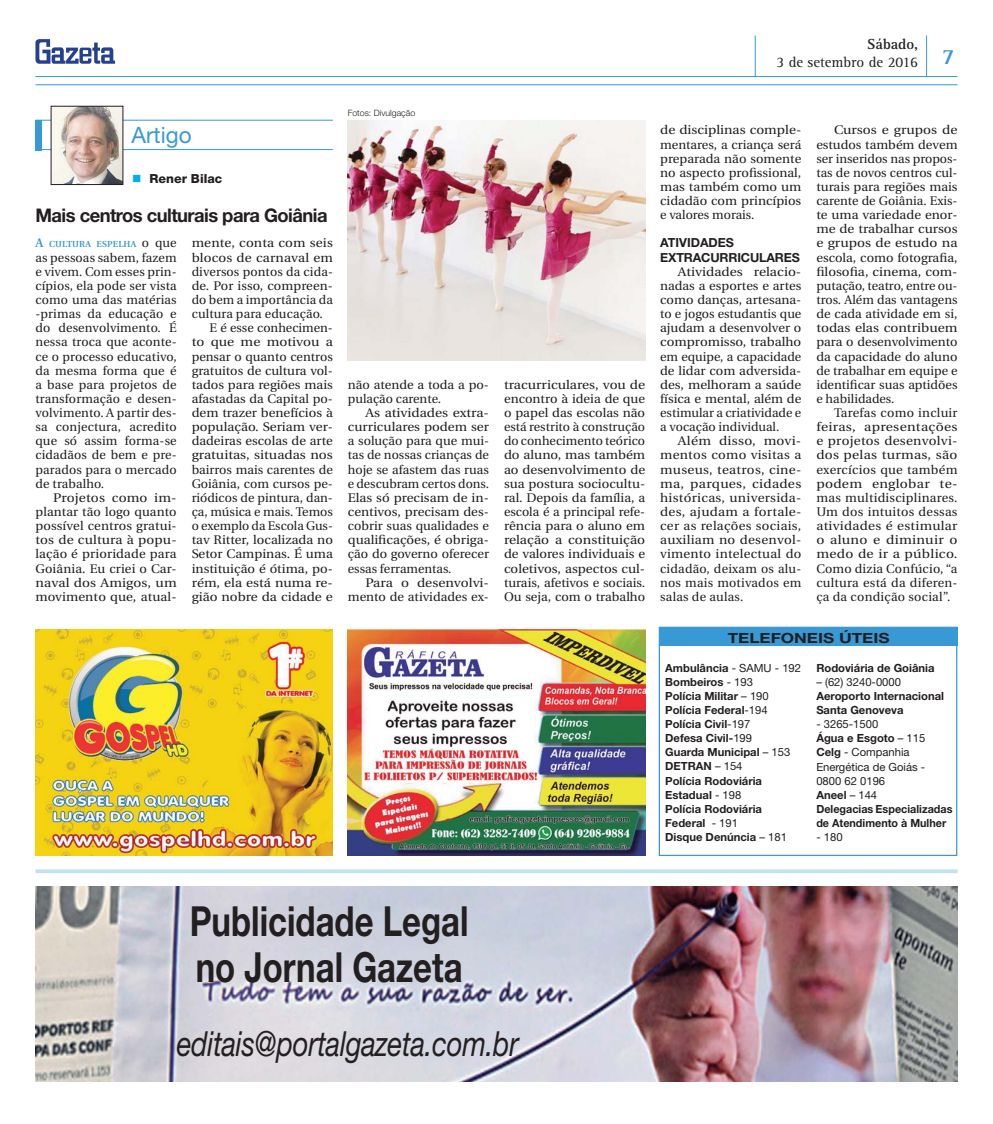
<style>
.page{position:relative;width:993px;height:1124px;background:#fff}
.page>*{position:absolute;margin:0;border:0;box-sizing:border-box;transform-origin:0 0}
.t1{font:700 41.5px/46.9px "Helvetica Neue";color:#231f20;scale:.79 1}
.t2{font:italic 34.62px "Helvetica Neue";letter-spacing:-.01em;color:#231f20;scale:.8 1}
.t3{font:22.5px "Helvetica Neue";color:#3999d5}
.t4{font:700 18.75px "Helvetica Neue";letter-spacing:-.03em;color:#231f20}
.t5{font:15px/18px "Rotis Serif";color:#231f20}
.t6{font:700 14px "Helvetica Neue";color:#231f20;scale:1.22 1}
.t7{font:12.5px/14.1px "Utopia";color:#231f20;text-align:justify;scale:1.1 1}
.t8{font:12.5px/14.1px "Utopia";color:#231f20;text-align:justify}
.t9{font:12.5px/14.1px "Utopia";color:#231f20;text-align:justify;scale:1.09 1}
.t10{font:12.5px "Utopia";color:#231f20;scale:1.05 1}
.t11{font:12.5px "Utopia";color:#231f20;scale:1.08 1}
.t12{font:700 12.5px/14.1px "Helvetica Neue";letter-spacing:-.01em;color:#231f20}
.t13{font:12.5px "Utopia";color:#231f20;scale:1.04 1}
.t14{font:12.5px "Utopia";color:#231f20;scale:1.07 1}
.t15{font:800 12.5px "Helvetica Neue";color:#231f20}
.t16{font:700 11.25px/14.1px "Helvetica Neue";color:#231f20}
.t17{font:11.25px "Helvetica Neue";color:#231f20}
.t18{font:600 8.75px "Utopia";letter-spacing:.015em;color:#3999d5}
.t19{font:300 8.75px "Helvetica Neue";color:#231f20}
.s1{font-weight:700}
.s2{font-size:12.5px}
.s3{font-weight:400;font-size:12.5px;color:#231f20}
.s4{font-weight:400}
</style>
<div class="page">
<hr style="left:35px;top:84px;width:922px;height:1px;background:#3999d5">
<hr style="left:35px;top:76px;width:922px;height:1px;background:#3999d5">
<hr style="left:925px;top:35px;width:1px;height:41px;background:#3999d5">
<hr style="left:754px;top:35px;width:1px;height:42px;background:#3999d5">
<svg style="left:35px;top:39px;width:80px;height:25px"></svg>
<img style="left:348px;top:629px;width:297px;height:226px">
<img style="left:35px;top:629px;width:298px;height:226px">
<div style="left:660px;top:627px;width:297px;height:19px;background:#3999d5"></div>
<div style="left:658px;top:626px;width:299px;height:229px;border:1px solid #3999d5"></div>
<hr style="left:35px;top:120px;width:298px;height:1px;background:#3999d5">
<hr style="left:35px;top:149px;width:298px;height:1px;background:#3999d5">
<div style="left:35px;top:120px;width:7px;height:31px;background:#3999d5"></div>
<img style="left:53px;top:108px;width:68px;height:75px">
<div style="left:51px;top:106px;width:72px;height:79px;border:1px solid #231f20"></div>
<img style="left:36px;top:886px;width:921px;height:195px">
<svg style="left:35px;top:869px;width:922px;height:4px;background:#c9e4f5"></svg>
<img style="left:348px;top:120px;width:297px;height:240px">
<p class="t5" style="left:776px;top:37px;width:180px;text-indent:91px"><span class="s1">Sábado,<br></span>3 de setembro de 2016 <sup>7</sup></p>
<h3 class="t3" style="left:131px;top:126px;width:61px">Artigo</h3>
<p class="t15" style="left:149px;top:174px;width:74px">Rener Bilac</p>
<h3 class="t4" style="left:35px;top:209px;width:293px">Mais centros culturais para Goiânia</h3>
<p class="t18" style="left:35px;top:241px;width:143px"><span class="s2">A</span> CULTURA ESPELHA <span class="s3">o que</span></p>
<p class="t8" style="left:35px;top:251px;width:143px">as pessoas sabem, fazem e vivem. Com esses prin&shy;cípios, ela pode ser vista como uma das matérias -primas da educação e do desenvolvimento. É nessa troca que aconte&shy;ce o processo educativo, da mesma forma que é a base para projetos de transformação e desen&shy;volvimento. A partir des&shy;sa conjectura, acredito que só assim forma-se cidadãos de bem e pre&shy;parados para o mercado de trabalho.</p>
<p class="t7" style="left:35px;top:491px;width:130px;text-indent:18px">Projetos como im&shy;plantar tão logo quanto possível centros gratui&shy;tos de cultura à popu&shy;lação é prioridade para Goiânia. Eu criei o Car&shy;naval dos Amigos, um movimento que, atual-</p>
<p class="t11" style="left:192px;top:238px;width:132px">mente, conta com seis</p>
<p class="t11" style="left:192px;top:252px;width:132px">blocos de carnaval em</p>
<p class="t8" style="left:192px;top:265px;width:143px">diversos pontos da cida-</p>
<p class="t8" style="left:192px;top:279px;width:143px">de. Por isso, compreen-</p>
<p class="t8" style="left:192px;top:294px;width:143px">do bem a importância da</p>
<p class="t8" style="left:192px;top:308px;width:133px">cultura para educação.</p>
<p class="t8" style="left:209px;top:322px;width:125px">E é esse conhecimen-</p>
<p class="t7" style="left:192px;top:336px;width:130px">to que me motivou a</p>
<p class="t8" style="left:192px;top:350px;width:143px">pensar o quanto centros</p>
<p class="t8" style="left:192px;top:364px;width:143px">gratuitos de cultura vol-</p>
<p class="t10" style="left:192px;top:379px;width:136px">tados para regiões mais</p>
<p class="t8" style="left:192px;top:392px;width:143px">afastadas da Capital po-</p>
<p class="t10" style="left:192px;top:408px;width:136px">dem trazer benefícios à</p>
<p class="t14" style="left:192px;top:422px;width:133px">população. Seriam ver-</p>
<p class="t13" style="left:192px;top:436px;width:137px">dadeiras escolas de arte</p>
<p class="t7" style="left:192px;top:449px;width:130px">gratuitas, situadas nos</p>
<p class="t8" style="left:192px;top:463px;width:143px">bairros mais carentes de</p>
<p class="t8" style="left:192px;top:477px;width:143px">Goiânia, com cursos pe-</p>
<p class="t8" style="left:192px;top:491px;width:143px">riódicos de pintura, dan-</p>
<p class="t8" style="left:192px;top:505px;width:143px">ça, música e mais. Temos</p>
<p class="t8" style="left:192px;top:520px;width:143px">o exemplo da Escola Gus-</p>
<p class="t10" style="left:192px;top:535px;width:136px">tav Ritter, localizada no</p>
<p class="t10" style="left:192px;top:549px;width:136px">Setor Campinas. É uma</p>
<p class="t10" style="left:192px;top:563px;width:136px">instituição é ótima, po-</p>
<p class="t9" style="left:192px;top:576px;width:131px">rém, ela está numa re-</p>
<p class="t11" style="left:192px;top:591px;width:132px">gião nobre da cidade e</p>
<p class="t19" style="left:347px;top:110px;width:69px">Fotos: Divulgação</p>
<p class="t8" style="left:348px;top:378px;width:143px">não atende a toda a po&shy;pulação carente.</p>
<p class="t7" style="left:348px;top:407px;width:130px;text-indent:18px">As atividades extra&shy;curriculares podem ser a solução para que mui&shy;tas de nossas crianças de hoje se afastem das ruas e descubram certos dons.<br>Elas só precisam de in&shy;centivos, precisam des&shy;cobrir suas qualidades e qualificações, é obriga&shy;ção do governo oferecer essas ferramentas.</p>
<p class="t7" style="left:348px;top:576px;width:130px;text-align:right">Para o desenvolvi&shy;mento de atividades ex-</p>
<p class="t7" style="left:504px;top:378px;width:130px">tracurriculares, vou de encontro à ideia de que o papel das escolas não está restrito à construção do conhecimento teórico do aluno, mas também ao desenvolvimento de sua postura sociocultu&shy;ral. Depois da família, a escola é a principal refe&shy;rência para o aluno em relação a constituição de valores individuais e coletivos, aspectos cul&shy;turais, afetivos e sociais.<br>Ou seja, com o trabalho</p>
<p class="t9" style="left:660px;top:124px;width:131px">de disciplinas comple&shy;mentares, a criança será preparada não somente no aspecto profissional, mas também como um cidadão com princípios e valores morais.</p>
<p class="t12" style="left:660px;top:237px;width:141px">ATIVIDADES<br>EXTRACURRICULARES</p>
<p class="t7" style="left:660px;top:265px;width:130px;text-indent:18px">Atividades relacio&shy;nadas a esportes e artes como danças, artesana&shy;to e jogos estudantis que ajudam a desenvolver o compromisso, trabalho em equipe, a capacidade de lidar com adversida&shy;des, melhoram a saúde física e mental, além de estimular a criatividade e a vocação individual.</p>
<p class="t7" style="left:660px;top:435px;width:130px;text-indent:18px">Além disso, movi&shy;mentos como visitas a museus, teatros, cine&shy;ma, parques, cidades históricas, universida&shy;des, ajudam a fortale&shy;cer as relações sociais, auxiliam no desenvol&shy;vimento intelectual do cidadão, deixam os alu&shy;nos mais motivados em salas de aulas.</p>
<p class="t7" style="left:816px;top:124px;width:130px;text-indent:18px">Cursos e grupos de estudos também devem ser inseridos nas propos&shy;tas de novos centros cul&shy;turais para regiões mais carente de Goiânia. Exis&shy;te uma variedade enor&shy;me de trabalhar cursos e grupos de estudo na escola, como fotografia, filosofia, cinema, com&shy;putação, teatro, entre ou&shy;tros. Além das vantagens de cada atividade em si, todas elas contribuem para o desenvolvimento da capacidade do aluno de trabalhar em equipe e identificar suas aptidões e habilidades.</p>
<p class="t8" style="left:816px;top:407px;width:143px;text-indent:18px">Tarefas como incluir feiras, apresentações e projetos desenvolvi&shy;dos pelas turmas, são exercícios que também podem englobar te&shy;mas multidisciplinares.<br>Um dos intuitos dessas atividades é estimular o aluno e diminuir o medo de ir a público.<br>Como dizia Confúcio, “a cultura está da diferen&shy;ça da condição social”.</p>
<p class="t6" style="left:727px;top:633px;width:134px">TELEFONEIS ÚTEIS</p>
<p class="t16" style="left:665px;top:661px;width:137px">Ambulância <span class="s4">- SAMU - 192<br></span>Bombeiros <span class="s4">- 193<br></span>Polícia Militar <span class="s4">– 190<br></span>Polícia Federal<span class="s4">-194<br></span>Polícia Civil<span class="s4">-197<br></span>Defesa Civil-<span class="s4">199<br></span>Guarda Municipal <span class="s4">– 153<br></span>DETRAN <span class="s4">– 154<br></span>Polícia Rodoviária<br>Estadual <span class="s4">- 198<br></span>Polícia Rodoviária<br>Federal <span class="s4">- 191<br></span>Disque Denúncia <span class="s4">– 181</span></p>
<p class="t16" style="left:816px;top:661px;width:120px">Rodoviária de Goiânia</p>
<p class="t17" style="left:816px;top:677px;width:86px">– (62) 3240-0000</p>
<p class="t16" style="left:816px;top:689px;width:129px">Aeroporto Internacional<br>Santa Genoveva</p>
<p class="t16" style="left:816px;top:718px;width:138px"><span class="s4">- 3265-1500<br></span>Água e Esgoto <span class="s4">– 115<br></span>Celg <span class="s4">- Companhia<br>Energética de Goiás -<br>0800 62 0196<br></span>Aneel <span class="s4">– 144<br></span>Delegacias Especializadas de Atendimento à Mulher</p>
<p class="t17" style="left:816px;top:833px;width:28px">- 180</p>
<h1 class="t1" style="left:190px;top:900px;width:354px">Publicidade Legal no Jornal Gazeta</h1>
<h2 class="t2" style="left:177px;top:1031px;width:429px">editais@portalgazeta.com.br</h2>
</div>
